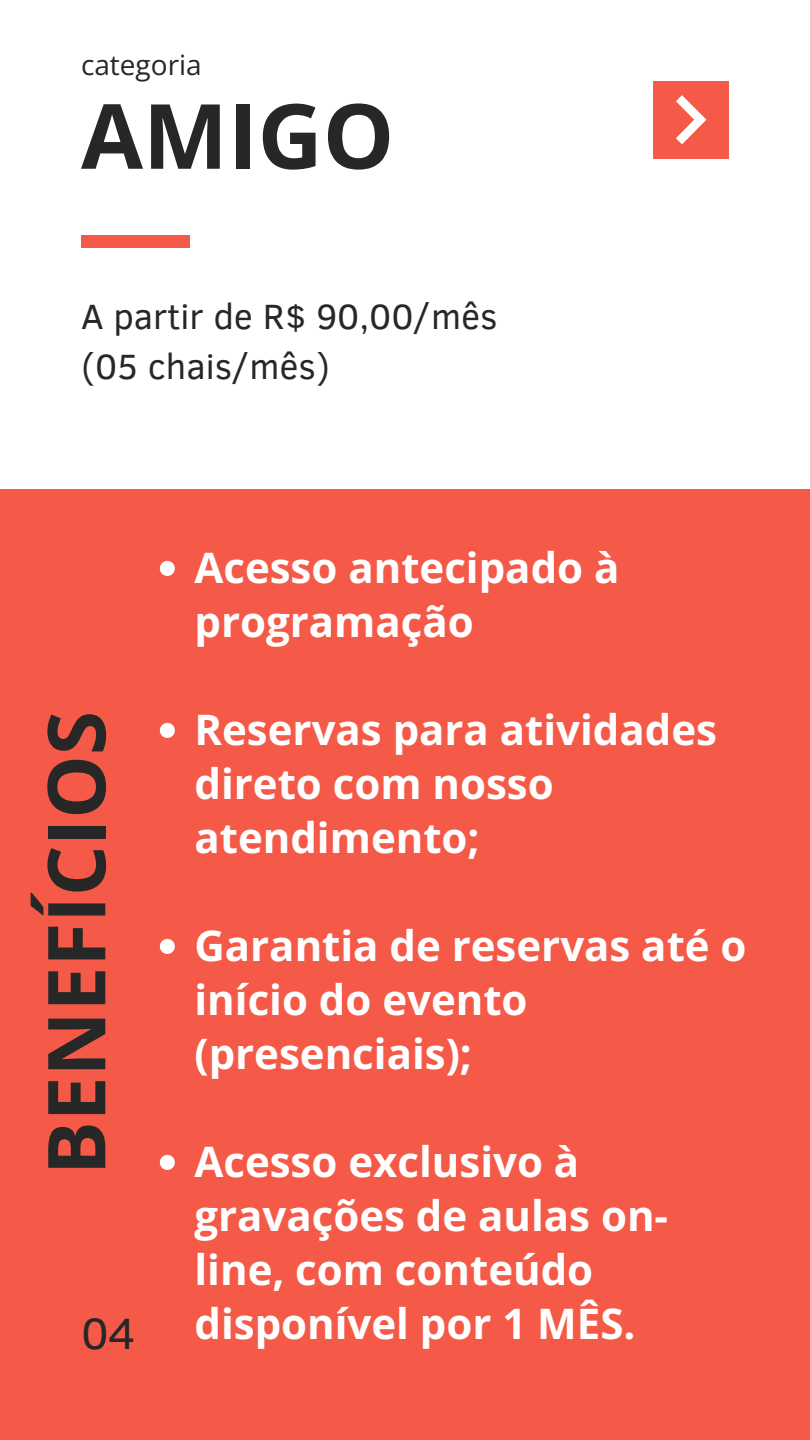
<style>
.page{position:relative;width:810px;height:1440px;background:#f55a48}
.page>*{position:absolute;margin:0;border:0;box-sizing:border-box;transform-origin:0 0}
.t1{font:700 90px "Open Sans";color:#272727}
.t2{font:700 80px "Open Sans";color:#272727}
.t3{font:45px "Clear Sans";color:#272727}
.t4{font:700 42px/54px "Open Sans";color:#fff}
.t5{font:36px/49.9px "Clear Sans";color:#272727}
.t6{font:28px "Open Sans";color:#272727}
</style>
<div class="page">
<div style="left:0;top:0;width:810px;height:488px;background:#fff"></div>
<div style="left:653px;top:81px;width:76px;height:77px;background:#f55a48"></div>
<svg style="left:676px;top:95px;width:30px;height:49px"></svg>
<div style="left:81px;top:235px;width:109px;height:13px;background:#f55a48"></div>
<svg style="left:160px;top:561px;width:15px;height:15px"></svg>
<svg style="left:160px;top:723px;width:15px;height:15px"></svg>
<svg style="left:160px;top:939px;width:15px;height:15px"></svg>
<svg style="left:160px;top:1155px;width:15px;height:15px"></svg>
<p class="t6" style="left:81px;top:45px;width:122px">categoria</p>
<p class="t1" style="left:81px;top:73px;width:315px">AMIGO</p>
<p class="t5" style="left:81px;top:289px;width:418px">A partir de R$ 90,00/mês (05 chais/mês)</p>
<p class="t2" style="left:20px;top:1175px;width:465px;rotate:-90deg">BENEFÍCIOS</p>
<h1 class="t3" style="left:81px;top:1301px;width:56px">04</h1>
<p class="t4" style="left:194px;top:539px;width:426px">Acesso antecipado à programação</p>
<h4 class="t4" style="left:194px;top:701px;width:524px">Reservas para atividades direto com nosso atendimento;</h4>
<p class="t4" style="left:194px;top:917px;width:554px">Garantia de reservas até o início do evento (presenciais);</p>
<p class="t4" style="left:194px;top:1133px;width:475px">Acesso exclusivo à gravações de aulas on&shy;line, com conteúdo disponível por 1 MÊS.</p>
</div>
